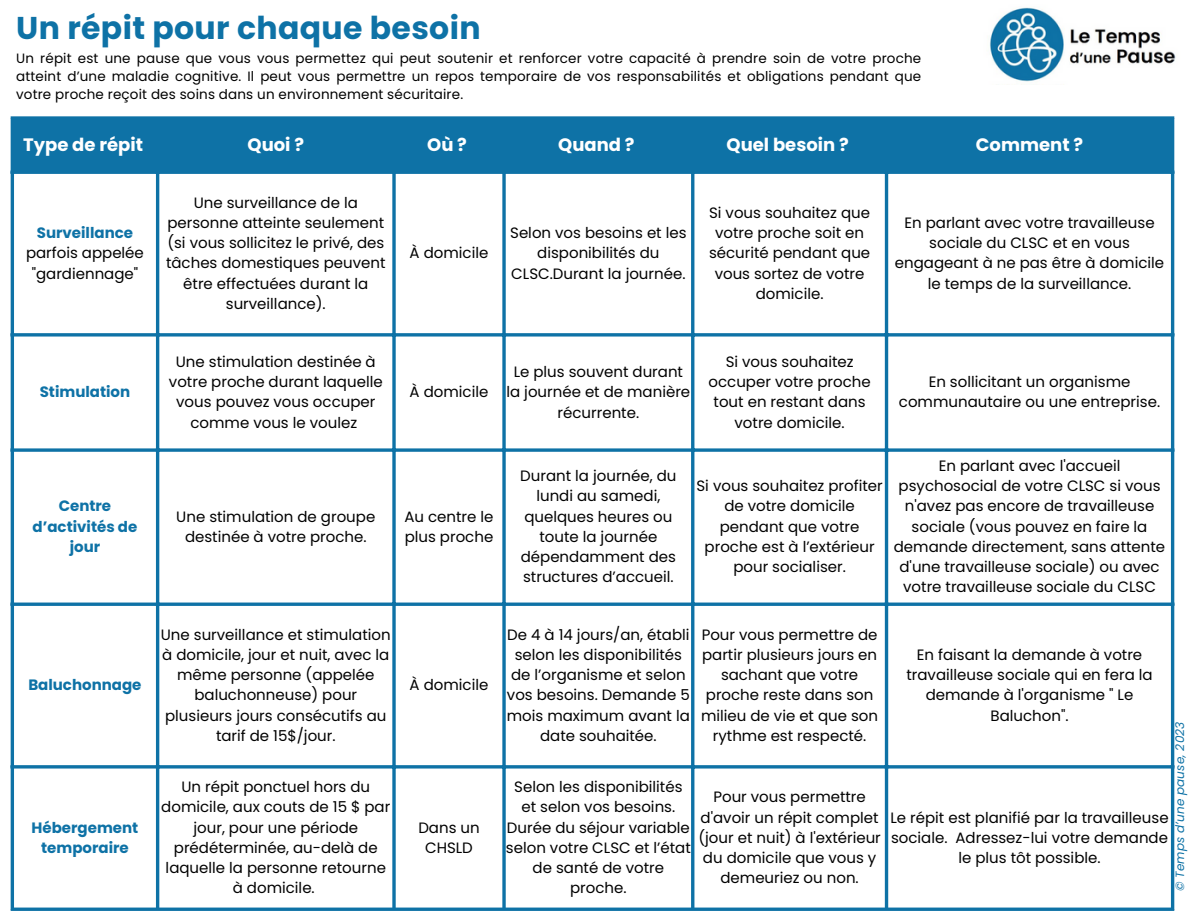
<style>
.page{position:relative;width:1188px;height:918px;background:#fff}
.page>*{position:absolute;margin:0;border:0;box-sizing:border-box;transform-origin:0 0}
.t1{font:700 31.5px "Poppins";letter-spacing:.01em;color:#0e72a6}
.t2{font:700 18px "Poppins";color:#fff}
.t3{font:15px/20.2px "Poppins";color:#000;text-align:center}
.t4{font:700 15px "Poppins";color:#0e72a6}
.t5{font:13.5px/18px "Poppins";letter-spacing:.01em;color:#000;text-align:justify}
.t6{font:italic 12px "Poppins";letter-spacing:.01em;color:#0e72a6}
</style>
<div class="page">
<div style="left:14px;top:120px;width:1157px;height:51px;background:#0e72a6"></div>
<hr style="left:11px;top:120px;width:3px;height:788px;background:#0e72a6">
<hr style="left:156px;top:120px;width:3px;height:788px;background:#0e72a6">
<svg style="left:392px;top:120px;width:4px;height:788px;background:#3086b2"></svg>
<svg style="left:502px;top:120px;width:4px;height:788px;background:#3086b2"></svg>
<hr style="left:691px;top:120px;width:3px;height:788px;background:#0e72a6">
<hr style="left:885px;top:120px;width:3px;height:788px;background:#0e72a6">
<hr style="left:1171px;top:120px;width:3px;height:788px;background:#0e72a6">
<svg style="left:11px;top:116px;width:1163px;height:4px;background:#227ead"></svg>
<hr style="left:11px;top:171px;width:1163px;height:3px;background:#0e72a6">
<svg style="left:14px;top:333px;width:1157px;height:4px;background:#3287b3"></svg>
<svg style="left:14px;top:448px;width:1157px;height:4px;background:#3287b3"></svg>
<hr style="left:11px;top:603px;width:1163px;height:3px;background:#0e72a6">
<svg style="left:14px;top:765px;width:1157px;height:4px;background:#3287b3"></svg>
<hr style="left:11px;top:908px;width:1163px;height:3px;background:#0e72a6">
<img style="left:990px;top:7px;width:186px;height:75px">
<p class="t1" style="left:16px;top:6px;width:466px">Un répit pour chaque besoin</p>
<p class="t5" style="left:16px;top:49px;width:906px">Un répit est une pause que vous vous permettez qui peut soutenir et renforcer votre capacité à prendre soin de votre proche atteint d’une maladie cognitive. Il peut vous permettre un repos temporaire de vos responsabilités et obligations pendant que votre proche reçoit des soins dans un environnement sécuritaire.</p>
<p class="t2" style="left:23px;top:132px;width:121px">Type de répit</p>
<p class="t2" style="left:248px;top:132px;width:58px">Quoi ?</p>
<p class="t2" style="left:427px;top:132px;width:41px">Où?</p>
<p class="t2" style="left:558px;top:132px;width:78px">Quand ?</p>
<p class="t2" style="left:727px;top:132px;width:124px">Quel besoin ?</p>
<p class="t2" style="left:976px;top:132px;width:109px">Comment ?</p>
<p class="t4" style="left:37px;top:222px;width:98px">Surveillance</p>
<p class="t3" style="left:26px;top:243px;width:119px">parfois appelée</p>
<p class="t3" style="left:32px;top:263px;width:108px">"gardiennage"</p>
<p class="t3" style="left:166px;top:192px;width:221px">Une surveillance de la personne atteinte seulement (si vous sollicitez le privé, des tâches domestiques peuvent être effectuées durant la surveillance).</p>
<p class="t3" style="left:410px;top:243px;width:80px">À domicile</p>
<p class="t3" style="left:510px;top:223px;width:178px">Selon vos besoins et les disponibilités du<br>CLSC.Durant la journée.</p>
<p class="t3" style="left:709px;top:202px;width:163px">Si vous souhaitez que votre proche soit en sécurité pendant que vous sortez de votre domicile.</p>
<p class="t3" style="left:895px;top:213px;width:271px">En parlant avec votre travailleuse sociale du CLSC et en vous engageant à ne pas être à domicile le temps de la surveillance.</p>
<p class="t4" style="left:40px;top:382px;width:92px">Stimulation</p>
<p class="t3" style="left:169px;top:352px;width:215px">Une stimulation destinée à votre proche durant laquelle vous pouvez vous occuper comme vous le voulez</p>
<p class="t3" style="left:410px;top:382px;width:80px">À domicile</p>
<p class="t3" style="left:507px;top:362px;width:185px">Le plus souvent durant la journée et de manière récurrente.</p>
<p class="t3" style="left:709px;top:352px;width:164px">Si vous souhaitez occuper votre proche tout en restant dans votre domicile.</p>
<p class="t3" style="left:899px;top:372px;width:263px">En sollicitant un organisme communautaire ou une entreprise.</p>
<p class="t4" style="left:59px;top:496px;width:54px">Centre</p>
<p class="t4" style="left:33px;top:516px;width:106px">d’activités de</p>
<p class="t4" style="left:70px;top:536px;width:32px">jour</p>
<p class="t3" style="left:176px;top:506px;width:200px">Une stimulation de groupe destinée à votre proche.</p>
<p class="t3" style="left:404px;top:506px;width:91px;text-align:left">Au centre le plus proche</p>
<p class="t3" style="left:520px;top:466px;width:158px">Durant la journée, du lundi au samedi, quelques heures ou toute la journée dépendamment des structures d’accueil.</p>
<p class="t3" style="left:697px;top:476px;width:188px">Si vous souhaitez profiter de votre domicile pendant que votre proche est à l’extérieur pour socialiser.</p>
<p class="t3" style="left:894px;top:456px;width:273px">En parlant avec l'accueil psychosocial de votre CLSC si vous n'avez pas encore de travailleuse sociale (vous pouvez en faire la demande directement, sans attente d'une travailleuse sociale) ou avec votre travailleuse sociale du CLSC</p>
<p class="t4" style="left:28px;top:675px;width:115px">Baluchonnage</p>
<p class="t4" style="left:32px;top:817px;width:108px">Hébergement</p>
<p class="t4" style="left:41px;top:837px;width:89px">temporaire</p>
<p class="t3" style="left:161px;top:624px;width:231px">Une surveillance et stimulation à domicile, jour et nuit, avec la même personne (appelée baluchonneuse) pour plusieurs jours consécutifs au tarif de 15$/jour.</p>
<p class="t3" style="left:161px;top:777px;width:230px">Un répit ponctuel hors du domicile, aux couts de 15 $ par jour, pour une période prédéterminée, au-delà de laquelle la personne retourne à domicile.</p>
<p class="t3" style="left:410px;top:675px;width:80px">À domicile</p>
<p class="t3" style="left:418px;top:817px;width:63px">Dans un<br>CHSLD</p>
<p class="t3" style="left:507px;top:624px;width:185px">De 4 à 14 jours/an, établi selon les disponibilités de l’organisme et selon vos besoins. Demande 5 mois maximum avant la date souhaitée.</p>
<p class="t3" style="left:701px;top:624px;width:179px">Pour vous permettre de partir plusieurs jours en sachant que votre proche reste dans son milieu de vie et que son rythme est respecté.</p>
<p class="t3" style="left:506px;top:777px;width:186px">Selon les disponibilités et selon vos besoins.<br>Durée du séjour variable selon votre CLSC et l’état de santé de votre proche.</p>
<p class="t3" style="left:698px;top:787px;width:184px">Pour vous permettre d'avoir un répit complet (jour et nuit) à l'extérieur du domicile que vous y demeuriez ou non.</p>
<p class="t3" style="left:906px;top:645px;width:248px">En faisant la demande à votre travailleuse sociale qui en fera la demande à l'organisme " Le<br>Baluchon".</p>
<p class="t6" style="left:1172px;top:891px;width:171px;rotate:-90deg">© Temps d’une pause, 2023</p>
<p class="t3" style="left:890px;top:807px;width:280px">Le répit est planifié par la travailleuse sociale. Adressez-lui votre demande le plus tôt possible.</p>
</div>
